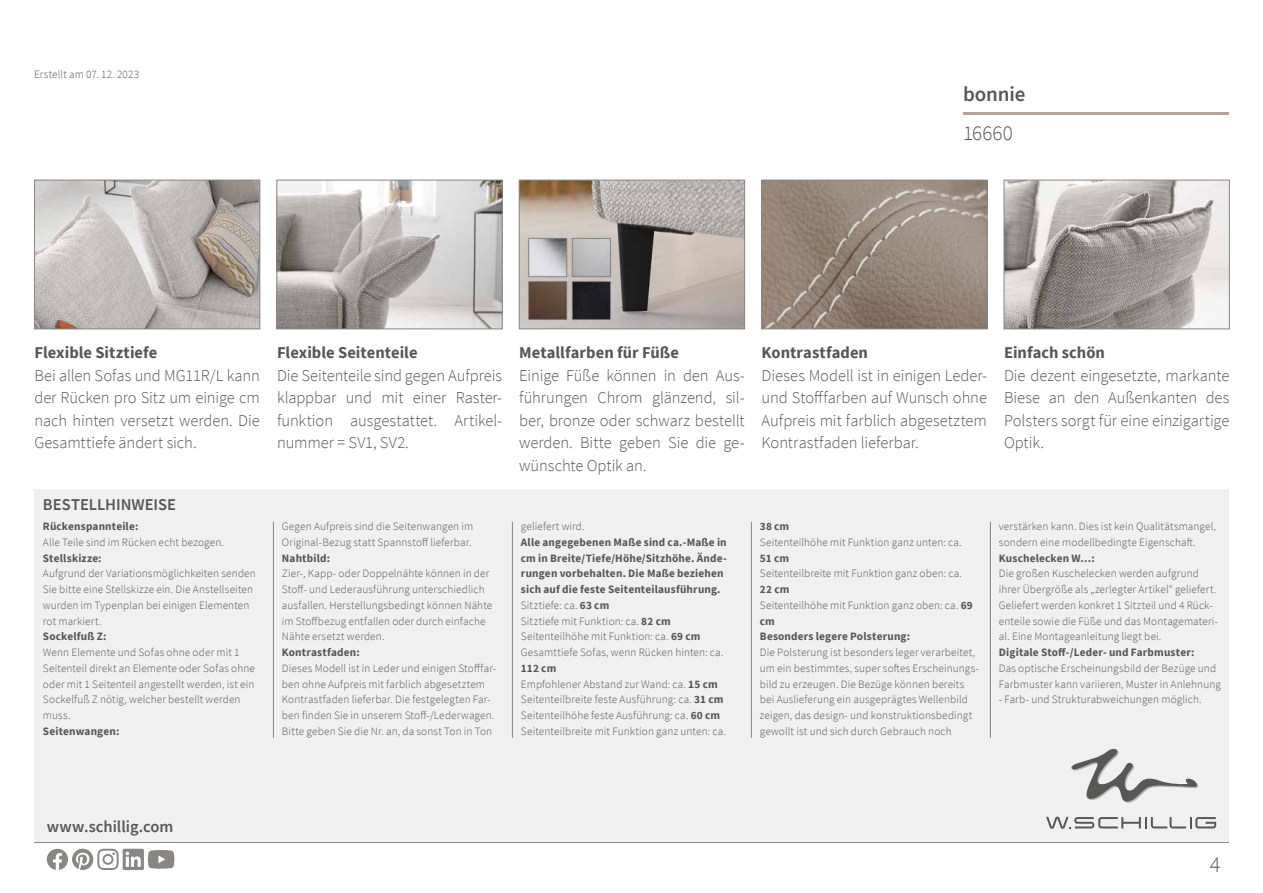
<style>
.page{position:relative;width:1263px;height:893px;background:#fff}
.page>*{position:absolute;margin:0;border:0;box-sizing:border-box;transform-origin:0 0}
.t1{font:300 22.5px "Source Sans Pro";color:#575756}
.t2{font:600 21px "Source Sans Pro";letter-spacing:-.005em;color:#575756}
.t3{font:300 21px "Source Sans Pro";letter-spacing:.005em;color:#575756}
.t4{font:300 16.5px/22.5px "Source Sans Pro";color:#575756;text-align:justify}
.t5{font:700 16.5px "Source Sans Pro";color:#575756}
.t6{font:600 16.5px "Source Sans Pro";color:#575756}
.t7{font:300 11.25px/15.8px "Source Sans Pro";letter-spacing:.01em;color:#575756}
.t8{font:700 11.25px/15.8px "Source Sans Pro";letter-spacing:.015em;color:#575756}
.s1{font-weight:300}
.s2{font-weight:700}
</style>
<div class="page">
<hr style="left:34px;top:842px;width:1195px;height:1px;background:#898684">
<hr style="left:963px;top:113px;width:266px;height:2px;background:#b8a29b">
<div style="left:34px;top:489px;width:1195px;height:353px;background:#f0f0f1"></div>
<hr style="left:273px;top:522px;width:1px;height:216px;background:#898684">
<hr style="left:512px;top:522px;width:1px;height:216px;background:#898684">
<hr style="left:751px;top:522px;width:1px;height:216px;background:#898684">
<hr style="left:990px;top:522px;width:1px;height:216px;background:#898684">
<img style="left:36px;top:182px;width:222px;height:145px">
<div style="left:34px;top:180px;width:226px;height:149px;border:1px solid #898684"></div>
<img style="left:278px;top:182px;width:223px;height:145px">
<div style="left:276px;top:180px;width:227px;height:149px;border:1px solid #898684"></div>
<img style="left:521px;top:182px;width:222px;height:145px">
<div style="left:519px;top:180px;width:226px;height:149px;border:1px solid #898684"></div>
<img style="left:763px;top:182px;width:222px;height:145px">
<div style="left:761px;top:180px;width:226px;height:149px;border:1px solid #898684"></div>
<img style="left:1005px;top:182px;width:223px;height:145px">
<div style="left:1003px;top:180px;width:227px;height:149px;border:1px solid #898684"></div>
<svg style="left:47px;top:849px;width:127px;height:21px"></svg>
<svg style="left:1071px;top:749px;width:127px;height:54px"></svg>
<svg style="left:1046px;top:817px;width:170px;height:12px"></svg>
<p class="t7" style="left:34px;top:66px;width:107px">Erstellt am 07. 12. 2023</p>
<h2 class="t2" style="left:963px;top:80px;width:64px">bonnie</h2>
<h2 class="t3" style="left:963px;top:120px;width:51px">16660</h2>
<h3 class="t5" style="left:34px;top:342px;width:124px">Flexible Sitztiefe</h3>
<h3 class="t4" style="left:34px;top:364px;width:227px">Bei allen Sofas und MG11R/L kann der Rücken pro Sitz um einige cm nach hinten versetzt werden. Die Gesamttiefe ändert sich.</h3>
<h3 class="t6" style="left:43px;top:494px;width:135px">BESTELLHINWEISE</h3>
<p class="t8" style="left:43px;top:518px;width:97px">Rückenspannteile:</p>
<p class="t7" style="left:43px;top:534px;width:182px">Alle Teile sind im Rücken echt bezogen.</p>
<p class="t8" style="left:43px;top:550px;width:60px">Stellskizze:</p>
<p class="t7" style="left:43px;top:566px;width:214px">Aufgrund der Variationsmöglichkeiten senden Sie bitte eine Stellskizze ein. Die Anstellseiten wurden im Typenplan bei einigen Elementen rot markiert.</p>
<p class="t8" style="left:43px;top:629px;width:65px">Sockelfuß Z:</p>
<p class="t7" style="left:43px;top:645px;width:213px">Wenn Elemente und Sofas ohne oder mit 1<br>Seitenteil direkt an Elemente oder Sofas ohne oder mit 1 Seitenteil angestellt werden, ist ein Sockelfuß Z nötig, welcher bestellt werden muss.</p>
<p class="t8" style="left:43px;top:723px;width:78px">Seitenwangen:</p>
<h3 class="t5" style="left:277px;top:342px;width:142px">Flexible Seitenteile</h3>
<h3 class="t4" style="left:277px;top:364px;width:227px">Die Seitenteile sind gegen Aufpreis klappbar und mit einer Raster&shy;funktion ausgestattet. Artikel&shy;nummer = SV1, SV2.</h3>
<h3 class="t5" style="left:519px;top:342px;width:161px">Metallfarben für Füße</h3>
<h3 class="t4" style="left:519px;top:364px;width:227px">Einige Füße können in den Aus&shy;führungen Chrom glänzend, sil&shy;ber, bronze oder schwarz bestellt werden. Bitte geben Sie die ge&shy;wünschte Optik an.</h3>
<h3 class="t5" style="left:762px;top:342px;width:108px">Kontrastfaden</h3>
<h3 class="t4" style="left:762px;top:364px;width:227px">Dieses Modell ist in einigen Leder&shy;und Stofffarben auf Wunsch ohne Aufpreis mit farblich abgesetztem Kontrastfaden lieferbar.</h3>
<h3 class="t5" style="left:1004px;top:342px;width:102px">Einfach schön</h3>
<h3 class="t4" style="left:1004px;top:364px;width:227px">Die dezent eingesetzte, markante Biese an den Außenkanten des Polsters sorgt für eine einzigartige Optik.</h3>
<p class="t7" style="left:282px;top:519px;width:193px">Gegen Aufpreis sind die Seitenwangen im<br>Original-Bezug statt Spannstoff lieferbar.</p>
<p class="t8" style="left:282px;top:550px;width:50px">Nahtbild:</p>
<p class="t7" style="left:282px;top:566px;width:212px">Zier-, Kapp- oder Doppelnähte können in der Stoff- und Lederausführung unterschiedlich ausfallen. Herstellungsbedingt können Nähte im Stoffbezug entfallen oder durch einfache Nähte ersetzt werden.</p>
<p class="t8" style="left:282px;top:644px;width:79px">Kontrastfaden:</p>
<p class="t7" style="left:282px;top:660px;width:216px">Dieses Modell ist in Leder und einigen Stofffar&shy;ben ohne Aufpreis mit farblich abgesetztem Kontrastfaden lieferbar. Die festgelegten Far&shy;ben finden Sie in unserem Stoff-/Lederwagen.<br>Bitte geben Sie die Nr. an, da sonst Ton in Ton</p>
<p class="t7" style="left:521px;top:519px;width:65px">geliefert wird.</p>
<p class="t8" style="left:521px;top:534px;width:207px">Alle angegebenen Maße sind ca.-Maße in cm in Breite/Tiefe/Höhe/Sitzhöhe. Ände&shy;rungen vorbehalten. Die Maße beziehen sich auf die feste Seitenteilausführung.<br><span class="s1">Sitztiefe: ca.</span> 63 cm<br><span class="s1">Sitztiefe mit Funktion: ca.</span> 82 cm <span class="s1">Seitenteilhöhe mit Funktion: ca.</span> 69 cm <span class="s1">Gesamttiefe Sofas, wenn Rücken hinten: ca.</span></p>
<p class="t7" style="left:521px;top:660px;width:207px"><span class="s2">112 cm<br></span>Empfohlener Abstand zur Wand: ca. <span class="s2">15 cm </span>Seitenteilbreite feste Ausführung: ca. <span class="s2">31 cm </span>Seitenteilhöhe feste Ausführung: ca. <span class="s2">60 cm </span>Seitenteilbreite mit Funktion ganz unten: ca.</p>
<p class="t8" style="left:760px;top:518px;width:31px">38 cm</p>
<p class="t7" style="left:760px;top:534px;width:203px">Seitenteilhöhe mit Funktion ganz unten: ca.</p>
<p class="t8" style="left:760px;top:550px;width:31px">51 cm</p>
<p class="t7" style="left:760px;top:566px;width:204px">Seitenteilbreite mit Funktion ganz oben: ca.</p>
<p class="t7" style="left:760px;top:582px;width:214px"><span class="s2">22 cm<br></span>Seitenteilhöhe mit Funktion ganz oben: ca. <span class="s2">69 cm<br>Besonders legere Polsterung:</span></p>
<p class="t7" style="left:760px;top:645px;width:220px">Die Polsterung ist besonders leger verarbeitet, um ein bestimmtes, super softes Erscheinungs&shy;bild zu erzeugen. Die Bezüge können bereits bei Auslieferung ein ausgeprägtes Wellenbild zeigen, das design- und konstruktionsbedingt gewollt ist und sich durch Gebrauch noch</p>
<p class="t7" style="left:999px;top:519px;width:219px">verstärken kann. Dies ist kein Qualitätsmangel, sondern eine modellbedingte Eigenschaft.</p>
<p class="t8" style="left:999px;top:550px;width:97px">Kuschelecken W...:</p>
<p class="t7" style="left:999px;top:566px;width:221px">Die großen Kuschelecken werden aufgrund ihrer Übergröße als „zerlegter Artikel“ geliefert.<br>Geliefert werden konkret 1 Sitzteil und 4 Rück&shy;enteile sowie die Füße und das Montagemateri&shy;al. Eine Montageanleitung liegt bei.</p>
<p class="t8" style="left:999px;top:644px;width:197px">Digitale Stoff-/Leder- und Farbmuster:</p>
<p class="t7" style="left:999px;top:660px;width:223px">Das optische Erscheinungsbild der Bezüge und<br>Farbmuster kann variieren, Muster in Anlehnung</p>
<p class="t7" style="left:999px;top:692px;width:204px">- Farb- und Strukturabweichungen möglich.</p>
<h3 class="t6" style="left:47px;top:816px;width:128px">www.schillig.com</h3>
<h1 class="t1" style="left:1210px;top:850px;width:12px">4</h1>
</div>
